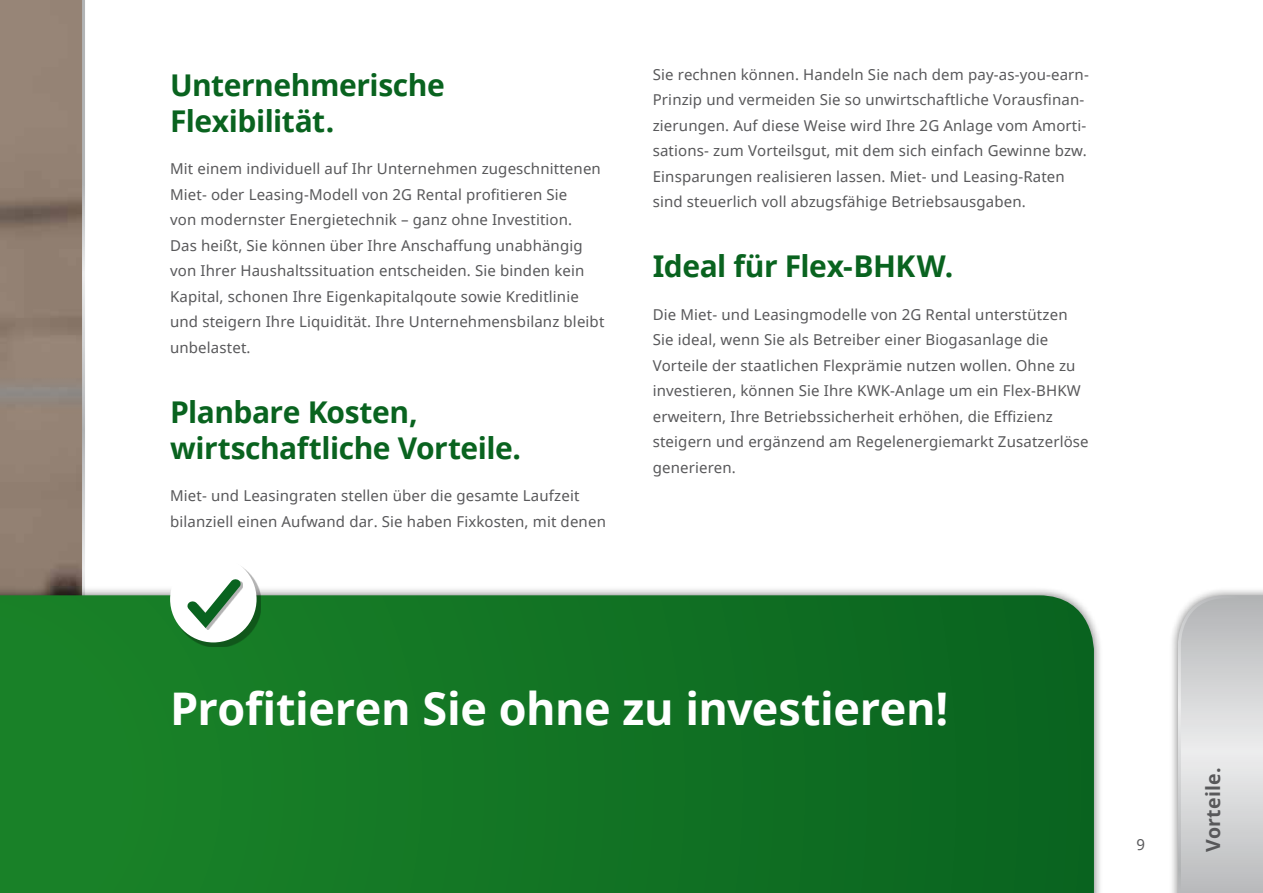
<style>
.page{position:relative;width:1263px;height:893px;background:#fff}
.page>*{position:absolute;margin:0;border:0;box-sizing:border-box;transform-origin:0 0}
.t1{font:700 45px "Noto Sans";letter-spacing:-.01em;color:#fff}
.t2{font:700 30px/36px "Noto Sans";letter-spacing:-.015em;color:#09631f}
.t3{font:700 19.5px "Noto Sans";letter-spacing:.005em;color:#58585a}
.t4{font:15px/25.5px "Noto Sans";letter-spacing:.01em;color:#58585a}
</style>
<div class="page">
<img style="left:0;top:0;width:82px;height:586px">
<div style="left:0;top:586px;width:1103px;height:307px;background:#000;opacity:.5"></div>
<svg style="left:0;top:595px;width:1094px;height:298px;background:#127424"></svg>
<div style="left:1169px;top:586px;width:94px;height:307px;background:#000;opacity:.5"></div>
<svg style="left:1176px;top:594px;width:87px;height:299px;background:#d1d2d3"></svg>
<div style="left:174px;top:560px;width:87px;height:87px;background:#000;opacity:.3"></div>
<div style="left:170px;top:556px;width:87px;height:86px;background:#fff;border-radius:50%"></div>
<div style="left:190px;top:581px;width:53px;height:49px;background:#000;opacity:.3"></div>
<svg style="left:187px;top:579px;width:54px;height:49px"></svg>
<h2 class="t2" style="left:170px;top:66px;width:276px">Unternehmerische<br>Flexibilität.</h2>
<p class="t4" style="left:170px;top:156px;width:436px">Mit einem individuell auf Ihr Unternehmen zugeschnittenen Miet- oder Leasing-Modell von 2G Rental profitieren Sie<br>von modernster Energietechnik – ganz ohne Investition.<br>Das heißt, Sie können über Ihre Anschaffung unabhängig von Ihrer Haushaltssituation entscheiden. Sie binden kein Kapital, schonen Ihre Eigenkapitalqoute sowie Kreditlinie und steigern Ihre Liquidität. Ihre Unternehmensbilanz bleibt unbelastet.</p>
<h2 class="t2" style="left:170px;top:393px;width:353px">Planbare Kosten, wirtschaftliche Vorteile.</h2>
<p class="t4" style="left:170px;top:483px;width:437px">Miet- und Leasingraten stellen über die gesamte Laufzeit bilanziell einen Aufwand dar. Sie haben Fixkosten, mit denen</p>
<p class="t4" style="left:653px;top:61px;width:438px">Sie rechnen können. Handeln Sie nach dem pay-as-you-earn-Prinzip und vermeiden Sie so unwirtschaftliche Vorausfinan&shy;zierungen. Auf diese Weise wird Ihre 2G Anlage vom Amorti&shy;sations- zum Vorteilsgut, mit dem sich einfach Gewinne bzw.<br>Einsparungen realisieren lassen. Miet- und Leasing-Raten sind steuerlich voll abzugsfähige Betriebsausgaben.</p>
<h2 class="t2" style="left:653px;top:248px;width:302px">Ideal für Flex-BHKW.</h2>
<p class="t4" style="left:653px;top:301px;width:437px">Die Miet- und Leasingmodelle von 2G Rental unterstützen Sie ideal, wenn Sie als Betreiber einer Biogasanlage die Vorteile der staatlichen Flexprämie nutzen wollen. Ohne zu investieren, können Sie Ihre KWK-Anlage um ein Flex-BHKW erweitern, Ihre Betriebssicherheit erhöhen, die Effizienz steigern und ergänzend am Regelenergiemarkt Zusatzerlöse generieren.</p>
<h1 class="t1" style="left:170px;top:676px;width:780px">Profitieren Sie ohne zu investieren!</h1>
<p class="t4" style="left:1136px;top:831px;width:10px">9</p>
<h3 class="t3" style="left:1199px;top:851px;width:85px;rotate:-90deg">Vorteile.</h3>
</div>
